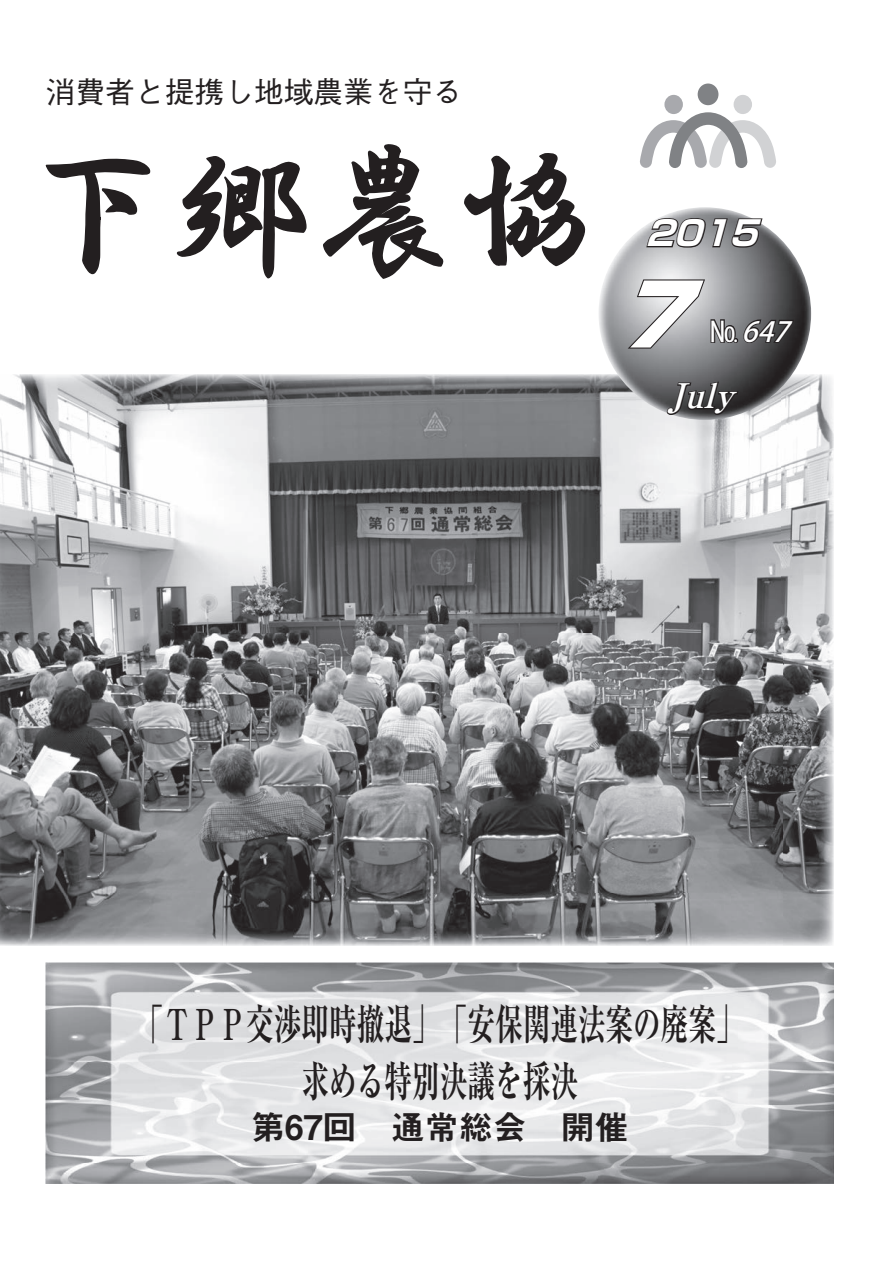
<style>
.page{position:relative;width:893px;height:1263px;background:#fff}
.page>*{position:absolute;margin:0;border:0;box-sizing:border-box;transform-origin:0 0}
.t1{font:italic 900 85.05px "Shin Go Pro";color:#fff}
.t2{font:700 42.45px/56.8px "Ryumin Pr 6";color:#231f20;text-align:center;scale:.65 1}
.t3{font:34.05px "Midashi Go Pr 6 MB31";color:#231f20}
.t4{font:italic 700 34.05px "Shin Go Pro";color:#fff}
.t5{font:italic 700 34.05px "Ryumin Pro";color:#fff}
.t6{font:500 29.7px "Gothic BBB Pro";color:#231f20}
.t7{font:italic 500 27.6px "Koz Go Pro";color:#fff}
.s1{font-style:normal}
</style>
<div class="page">
<img style="left:0;top:374px;width:834px;height:571px">
<div style="left:664px;top:95px;width:19px;height:19px;background:#a8a9ad;border-radius:50%"></div>
<div style="left:734px;top:95px;width:18px;height:19px;background:#d1d2d4;border-radius:50%"></div>
<div style="left:698px;top:84px;width:20px;height:21px;background:#808285;border-radius:50%"></div>
<svg style="left:640px;top:112px;width:136px;height:56px"></svg>
<img style="left:598px;top:207px;width:213px;height:213px;border-radius:106px">
<svg style="left:645px;top:217px;width:119px;height:32px;background:#747376"></svg>
<svg style="left:625px;top:278px;width:170px;height:72px;background:#8c8c8e"></svg>
<svg style="left:665px;top:380px;width:75px;height:36px;background:#424142"></svg>
<svg style="left:46px;top:144px;width:539px;height:135px"></svg>
<img style="left:46px;top:962px;width:788px;height:222px">
<p class="t6" style="left:46px;top:68px;width:418px">消費者と提携し地域農業を守る</p>
<p class="t4" style="left:646px;top:206px;width:125px">2015</p>
<h1 class="t1" style="left:607px;top:248px;width:129px">７</h1>
<p class="t5" style="left:669px;top:369px;width:80px">July</p>
<p class="t7" style="left:710px;top:314px;width:90px"><span class="s1">No</span> 647</p>
<p class="t2" style="left:136px;top:994px;width:937px">「ＴＰＰ交渉即時撤退」「安保関連法案の廃案「求める特別決議を採決</p>
<p class="t3" style="left:251px;top:1099px;width:379px">第67回　通常総会　開催</p>
</div>
